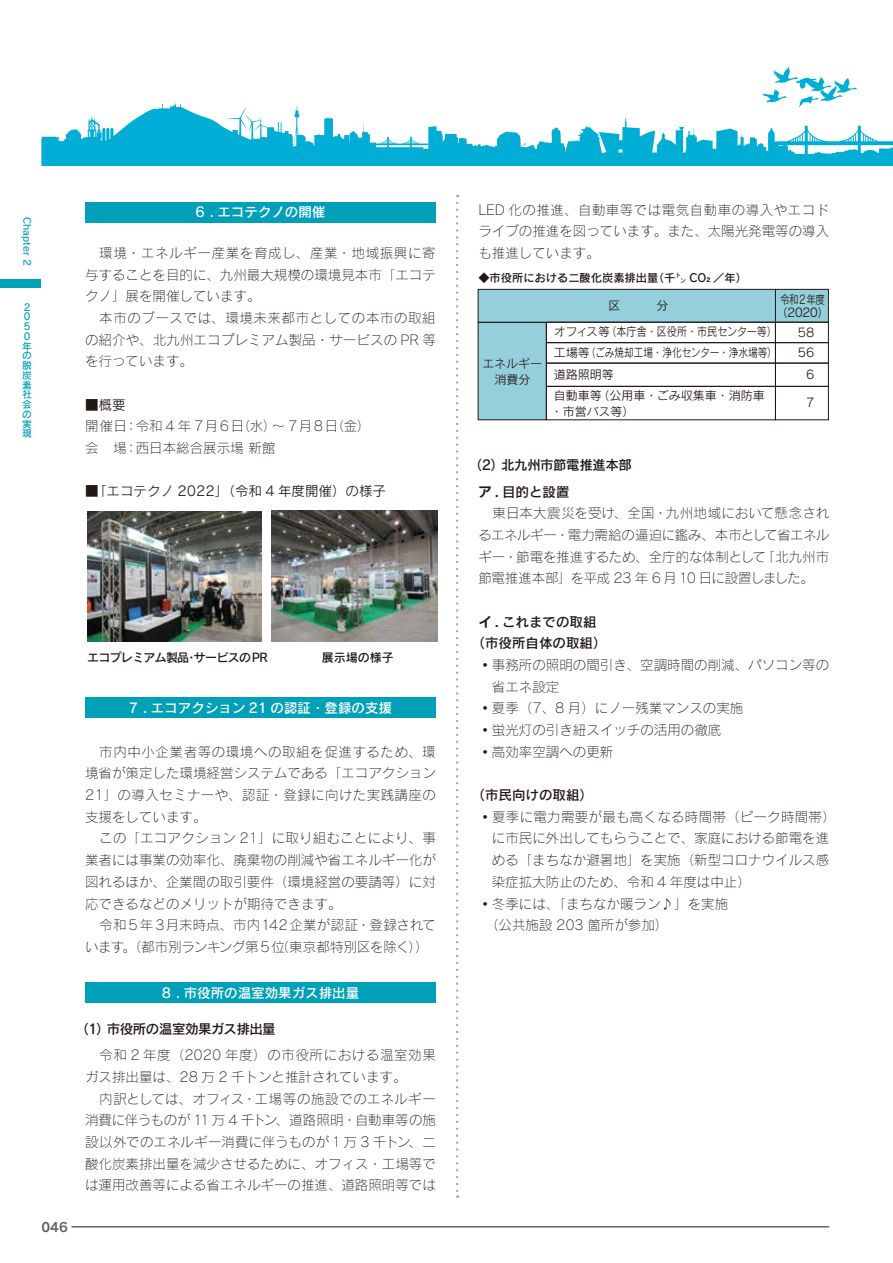
<style>
.page{position:relative;width:893px;height:1263px;background:#fff}
.page>*{position:absolute;margin:0;border:0;box-sizing:border-box;transform-origin:0 0}
.t1{font:13.5px/21.8px "Rodin Pro L";color:#221815;text-align:justify}
.t2{font:13.5px "Rodin Pro DB";color:#fff}
.t3{font:13.5px/21.6px "Rodin Pro DB";color:#221815;text-align:center}
.t4{font:13.5px "Rodin Pro M";color:#221815}
.t5{font:13.5px "Rodin Pro L";letter-spacing:.02em;color:#221815}
.t6{font:13.5px/26.2px "Rodin Pro DB";letter-spacing:-.03em;color:#221815}
.t7{font:13.5px "Rodin Pro DB";letter-spacing:-.035em;color:#221815}
.t8{font:12.75px "Rodin Pro B";color:#656464}
.t9{font:12px/21.5px "Rodin Pro M";color:#221815}
.t10{font:12px "Rodin Pro DB";letter-spacing:-.06em;color:#221815}
.t11{font:12px/13.5px "Rodin Pro M";letter-spacing:-.06em;color:#221815;text-align:center;scale:.8 1}
.t12{font:11.25px "Rodin Pro DB";color:#221815}
.t13{font:9.75px/9.8px "Rodin Pro DB";color:#00a0b8}
.s1{font-family:"Shin Go Pro De";font-weight:700}
</style>
<div class="page">
<svg style="left:762px;top:67px;width:95px;height:37px"></svg>
<svg style="left:41px;top:104px;width:852px;height:62px"></svg>
<svg style="left:568px;top:140px;width:12px;height:2px"></svg>
<div style="left:0;top:279px;width:41px;height:9px;background:#00a0b8"></div>
<div style="left:85px;top:202px;width:351px;height:20px;background:#00a0b8"></div>
<img style="left:87px;top:511px;width:174px;height:131px">
<img style="left:272px;top:511px;width:166px;height:130px">
<div style="left:85px;top:698px;width:351px;height:20px;background:#00a0b8"></div>
<div style="left:85px;top:983px;width:351px;height:20px;background:#00a0b8"></div>
<div style="left:478px;top:322px;width:68px;height:98px;background:#95cfdb"></div>
<div style="left:775px;top:289px;width:53px;height:33px;background:#95cfdb"></div>
<div style="left:775px;top:289px;width:54px;height:33px;border:1px solid #221815"></div>
<div style="left:478px;top:289px;width:297px;height:33px;background:#95cfdb"></div>
<div style="left:478px;top:289px;width:298px;height:33px;border:1px solid #221815"></div>
<div style="left:546px;top:322px;width:230px;height:21px;border:1px solid #221815"></div>
<div style="left:546px;top:342px;width:230px;height:21px;border:1px solid #221815"></div>
<div style="left:546px;top:363px;width:230px;height:24px;border:1px solid #221815"></div>
<div style="left:546px;top:386px;width:230px;height:34px;border:1px solid #221815"></div>
<div style="left:775px;top:322px;width:54px;height:21px;border:1px solid #221815"></div>
<div style="left:775px;top:342px;width:54px;height:21px;border:1px solid #221815"></div>
<div style="left:775px;top:363px;width:54px;height:24px;border:1px solid #221815"></div>
<div style="left:775px;top:386px;width:54px;height:34px;border:1px solid #221815"></div>
<hr style="left:71px;top:1226px;width:758px;height:1px;background:#221815">
<svg style="left:456px;top:203px;width:2px;height:994px"></svg>
<p class="t13" style="left:32px;top:217px;width:50px;rotate:90deg">Chapter 2</p>
<p class="t13" style="left:22px;top:302px;width:11px">2<br>0<br>5<br>0年の脱炭素社会の実現</p>
<p class="t2" style="left:195px;top:203px;width:132px">6 . エコテクノの開催</p>
<p class="t1" style="left:85px;top:242px;width:352px;text-indent:14px">環境・エネルギー産業を育成し、産業・地域振興に寄与することを目的に、九州最大規模の環境見本市「エコテクノ」展を開催しています。</p>
<p class="t1" style="left:85px;top:307px;width:352px;text-indent:14px">本市のブースでは、環境未来都市としての本市の取組の紹介や、北九州エコプレミアム製品・サービスの PR 等を行っています。</p>
<p class="t4" style="left:85px;top:396px;width:42px"><span class="s1">■</span>概要</p>
<p class="t1" style="left:85px;top:415px;width:287px">開催日：令和 4 年 7月6日（水）～ 7月8日（金）会　場：西日本総合展示場 新館</p>
<p class="t4" style="left:85px;top:483px;width:303px"><span class="s1">■</span>「エコテクノ 2022」（令和 4 年度開催）の様子</p>
<p class="t8" style="left:41px;top:1218px;width:28px">046</p>
<p class="t10" style="left:87px;top:650px;width:182px">エコプレミアム製品・サービスのPR</p>
<p class="t10" style="left:322px;top:649px;width:73px">展示場の様子</p>
<p class="t2" style="left:129px;top:699px;width:265px">7 . エコアクション 21 の認証・登録の支援</p>
<p class="t1" style="left:85px;top:740px;width:352px;text-indent:14px">市内中小企業者等の環境への取組を促進するため、環境省が策定した環境経営システムである「エコアクション21」の導入セミナーや、認証・登録に向けた実践講座の支援をしています。</p>
<p class="t1" style="left:85px;top:827px;width:352px;text-indent:14px">この「エコアクション 21」に取り組むことにより、事業者には事業の効率化、廃棄物の削減や省エネルギー化が図れるほか、企業間の取引要件（環境経営の要請等）に対応できるなどのメリットが期待できます。</p>
<p class="t1" style="left:85px;top:914px;width:352px;text-indent:14px">令和 5年 3月末時点、市内142企業が認証・登録されています。（都市別ランキング第5位（東京都特別区を除く））</p>
<p class="t2" style="left:162px;top:984px;width:199px">8 . 市役所の温室効果ガス排出量</p>
<p class="t7" style="left:75px;top:1020px;width:202px">（1）市役所の温室効果ガス排出量</p>
<p class="t1" style="left:85px;top:1044px;width:352px;text-indent:14px">令和 2 年度（2020 年度）の市役所における温室効果ガス排出量は、28 万 2 千トンと推計されています。</p>
<p class="t1" style="left:85px;top:1087px;width:352px;text-indent:14px">内訳としては、オフィス・工場等の施設でのエネルギー消費に伴うものが 11 万 4 千トン、道路照明・自動車等の施設以外でのエネルギー消費に伴うものが 1 万 3 千トン、二酸化炭素排出量を減少させるために、オフィス・工場等では運用改善等による省エネルギーの推進、道路照明等では</p>
<p class="t1" style="left:478px;top:198px;width:352px">LED 化の推進、自動車等では電気自動車の導入やエコドライブの推進を図っています。また、太陽光発電等の導入も推進しています。</p>
<p class="t12" style="left:478px;top:270px;width:270px">◆市役所における二酸化炭素排出量（千㌧ CO₂ ／年）</p>
<p class="t11" style="left:776px;top:292px;width:68px">令和2年度（2020）</p>
<p class="t9" style="left:798px;top:322px;width:18px;line-height:20.2px">58<br>56</p>
<p class="t9" style="left:806px;top:363px;width:10px">6</p>
<p class="t9" style="left:806px;top:391px;width:10px">7</p>
<p class="t9" style="left:554px;top:321px;width:225px;text-align:justify">オフィス等（本庁舎・区役所・市民センター等）工場等（ごみ焼却工場・浄化センター・浄水場等）道路照明等</p>
<p class="t9" style="left:551px;top:387px;width:215px;line-height:15.9px">自動車等（公用車・ごみ収集車・消防車・市営バス等）</p>
<p class="t9" style="left:483px;top:355px;width:61px;line-height:15.8px;text-align:center">エネルギー消費分</p>
<p class="t6" style="left:478px;top:452px;width:155px;text-indent:-10px">（2）北九州市節電推進本部<span class="s1">ア .</span> 目的と設置</p>
<p class="t1" style="left:478px;top:502px;width:352px;text-indent:14px">東日本大震災を受け、全国・九州地域において懸念されるエネルギー・電力需給の逼迫に鑑み、本市として省エネルギー・節電を推進するため、全庁的な体制として「北九州市節電推進本部」を平成 23 年 6 月10 日に設置しました。</p>
<p class="t3" style="left:472px;top:610px;width:136px"><span class="s1">イ .</span> これまでの取組（市役所自体の取組）</p>
<p class="t1" style="left:478px;top:654px;width:352px">◦事務所の照明の間引き、空調時間の削減、パソコン等の</p>
<p class="t1" style="left:492px;top:675px;width:69px">省エネ設定</p>
<p class="t1" style="left:478px;top:697px;width:267px">◦夏季（7、8 月）にノー残業マンスの実施</p>
<p class="t1" style="left:478px;top:719px;width:244px">◦蛍光灯の引き紐スイッチの活用の徹底</p>
<p class="t1" style="left:478px;top:740px;width:136px">◦高効率空調への更新</p>
<p class="t3" style="left:472px;top:784px;width:123px">（市民向けの取組）</p>
<p class="t5" style="left:478px;top:808px;width:359px">◦夏季に電力需要が最も高くなる時間帯（ピーク時間帯）</p>
<p class="t1" style="left:492px;top:827px;width:339px">に市民に外出してもらうことで、家庭における節電を進</p>
<p class="t1" style="left:492px;top:849px;width:339px">める「まちなか避暑地」を実施（新型コロナウイルス感</p>
<p class="t1" style="left:492px;top:870px;width:261px">染症拡大防止のため、令和 4 年度は中止）</p>
<p class="t1" style="left:478px;top:892px;width:251px">◦冬季には、「まちなか暖ラン♪」を実施</p>
<p class="t1" style="left:478px;top:914px;width:191px">　（公共施設 203 箇所が参加）</p>
</div>
